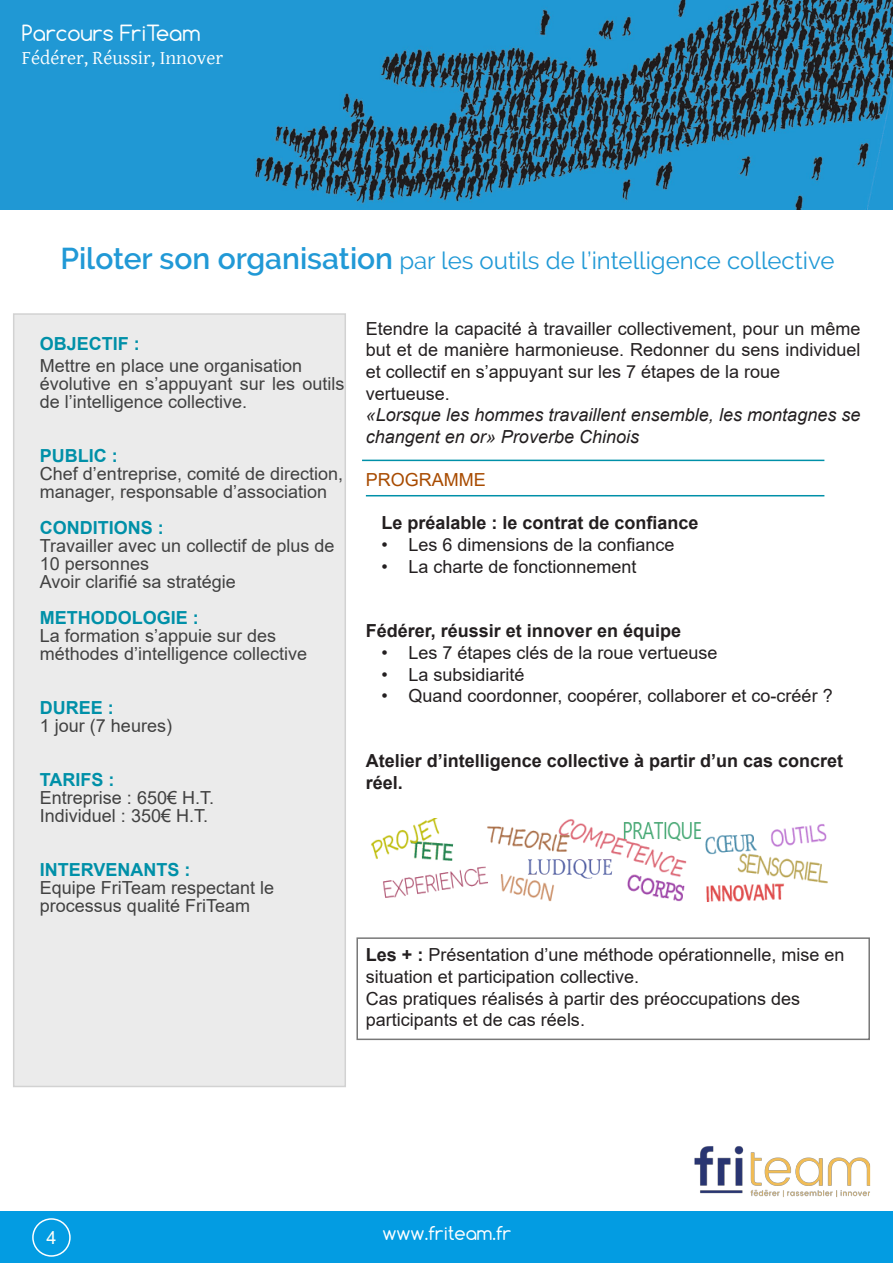
<style>
.page{position:relative;width:893px;height:1263px;background:#fff}
.page>*{position:absolute;margin:0;border:0;box-sizing:border-box;transform-origin:0 0}
.t1{font:30px "Comfortaa";color:#fff}
.t2{font:24px "Raleway";color:#2199d6}
.t3{font:21px "Comfortaa";color:#fff}
.t4{font:19.5px "Gentium Basic";color:#fff}
.t5{font:18px/21.6px "Arial";color:#231f20;text-align:justify}
.t6{font:18px/18px "Arial";color:#414141}
.t7{font:700 18px/21.6px "Arial";color:#231f20}
.t8{font:italic 18px/21.6px "Arial";color:#231f20}
.t9{font:700 18px "Arial";color:#0090a8}
.t10{font:18px "Comfortaa";color:#fff}
.t11{font:18px "Arial";color:#a84b00}
.t12{font:18px "Arial";color:#fffff8}
.s1{font-weight:600;font-size:30px}
.s2{font-weight:700}
</style>
<div class="page">
<div style="left:0;top:1212px;width:893px;height:51px;background:#039ce2"></div>
<hr style="left:362px;top:460px;width:462px;height:1px;background:#0090a8">
<hr style="left:366px;top:495px;width:458px;height:1px;background:#0090a8">
<div style="left:14px;top:314px;width:331px;height:772px;background:#ebebeb"></div>
<div style="left:13px;top:313px;width:333px;height:774px;border:2px solid #d2d2d2"></div>
<img style="left:371px;top:818px;width:457px;height:84px">
<img style="left:0;top:0;width:893px;height:210px">
<div style="left:356px;top:937px;width:514px;height:103px;border:2px solid #787878"></div>
<div style="left:32px;top:1218px;width:39px;height:39px;border:1px solid #fff;border-radius:50%"></div>
<img style="left:0;top:1211px;width:20px;height:1px">
<img style="left:652px;top:1146px;width:241px;height:66px">
<p class="t1" style="left:16px;top:14px;width:276px">PARCOURS FriTeam</p>
<p class="t3" style="left:22px;top:19px;width:180px">Parcours FriTeam</p>
<p class="t4" style="left:22px;top:44px;width:203px">Fédérer, Réussir, Innover</p>
<p class="t2" style="left:60px;top:246px;width:776px"><span class="s1">Piloter son organisation</span> par les outils de l’intelligence collective</p>
<p class="t9" style="left:40px;top:331px;width:102px">OBJECTIF :</p>
<p class="t6" style="left:40px;top:357px;width:264px">Mettre en place une organisation</p>
<p class="t6" style="left:40px;top:375px;width:306px">évolutive en s’appuyant sur les outils de l’intelligence collective.</p>
<p class="t9" style="left:40px;top:443px;width:79px">PUBLIC :</p>
<p class="t6" style="left:40px;top:465px;width:305px">Chef d’entreprise, comité de direction, manager, responsable d’association</p>
<p class="t9" style="left:40px;top:515px;width:126px">CONDITIONS :</p>
<p class="t6" style="left:40px;top:537px;width:296px">Travailler avec un collectif de plus de<br>10 personnes</p>
<p class="t6" style="left:40px;top:573px;width:197px">Avoir clarifié sa stratégie</p>
<p class="t9" style="left:40px;top:605px;width:161px">METHODOLOGIE :</p>
<p class="t6" style="left:40px;top:627px;width:238px">La formation s’appuie sur des</p>
<p class="t6" style="left:40px;top:645px;width:269px">méthodes d’intelligence collective</p>
<p class="t9" style="left:40px;top:695px;width:75px">DUREE :</p>
<p class="t6" style="left:40px;top:717px;width:134px">1 jour (7 heures)</p>
<p class="t9" style="left:40px;top:767px;width:76px">TARIFS :</p>
<p class="t6" style="left:40px;top:789px;width:176px">Entreprise : 650€ H.T.</p>
<p class="t6" style="left:40px;top:807px;width:170px">Individuel : 350€ H.T.</p>
<p class="t9" style="left:40px;top:857px;width:152px">INTERVENANTS :</p>
<p class="t6" style="left:40px;top:879px;width:236px">Equipe FriTeam respectant le</p>
<p class="t6" style="left:40px;top:897px;width:212px">processus qualité FriTeam</p>
<p class="t5" style="left:366px;top:318px;width:496px">Etendre la capacité à travailler collectivement, pour un même but et de manière harmonieuse. Redonner du sens individuel et collectif en s’appuyant sur les 7 étapes de la roue</p>
<p class="t5" style="left:366px;top:382px;width:86px">vertueuse.</p>
<p class="t8" style="left:366px;top:404px;width:496px">«Lorsque les hommes travaillent ensemble, les montagnes se changent en or» Proverbe Chinois</p>
<p class="t11" style="left:366px;top:467px;width:122px">PROGRAMME</p>
<p class="t7" style="left:381px;top:512px;width:319px">Le préalable : le contrat de confiance</p>
<p class="t5" style="left:381px;top:534px;width:295px">• Les 6 dimensions de la confiance</p>
<p class="t5" style="left:381px;top:555px;width:257px">• La charte de fonctionnement</p>
<p class="t7" style="left:366px;top:620px;width:317px">Fédérer, réussir et innover en équipe</p>
<p class="t5" style="left:381px;top:642px;width:338px">• Les 7 étapes clés de la roue vertueuse</p>
<p class="t5" style="left:381px;top:663px;width:145px">• La subsidiarité</p>
<p class="t5" style="left:381px;top:685px;width:453px">• Quand coordonner, coopérer, collaborer et co-créér ?</p>
<p class="t7" style="left:366px;top:750px;width:479px">Atelier d’intelligence collective à partir d’un cas concret réel.</p>
<p class="t5" style="left:366px;top:944px;width:480px"><span class="s2">Les + :</span> Présentation d’une méthode opérationnelle, mise en situation et participation collective.</p>
<p class="t5" style="left:366px;top:987px;width:436px">Cas pratiques réalisés à partir des préoccupations des</p>
<p class="t5" style="left:366px;top:1009px;width:221px">participants et de cas réels.</p>
<p class="t12" style="left:47px;top:1225px;width:12px">4</p>
<p class="t10" style="left:383px;top:1221px;width:130px">www.friteam.fr</p>
</div>
